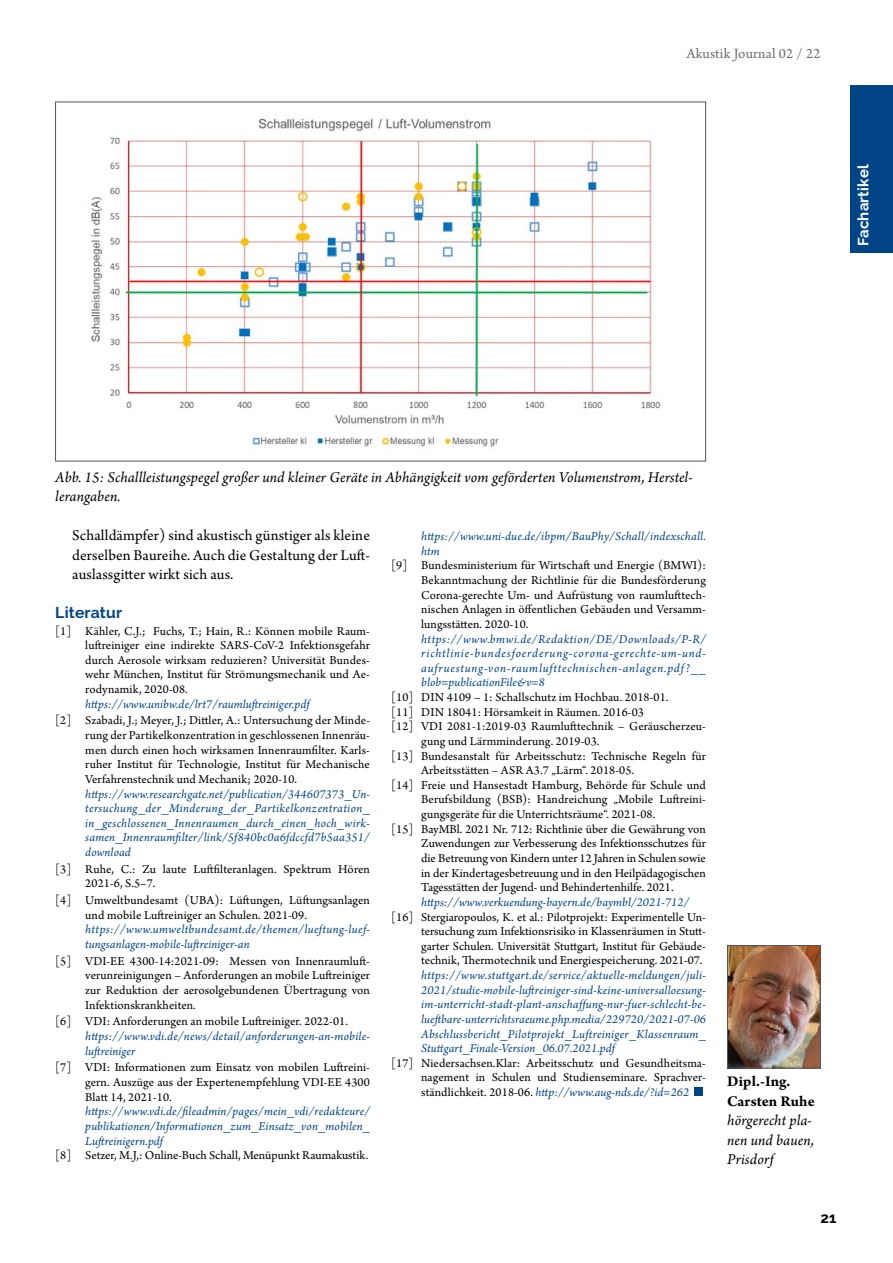
<style>
.page{position:relative;width:893px;height:1263px;background:#fff}
.page>*{position:absolute;margin:0;border:0;box-sizing:border-box;transform-origin:0 0}
.t1{font:italic 15.75px/19.5px "Arno Pro";letter-spacing:.005em;color:#000}
.t2{font:15.75px/19.5px "Arno Pro";letter-spacing:.01em;color:#000;text-align:justify}
.t3{font:700 15.75px/19.5px "Arno Pro";letter-spacing:.005em;color:#000}
.t4{font:700 15.75px "Raleway";letter-spacing:.01em;color:#048}
.t5{font:15px "Arno Pro";letter-spacing:.01em;color:#6d6d6c}
.t6{font:700 15px "Raleway";letter-spacing:.01em;color:#fff}
.t7{font:700 15px "Raleway";color:#000}
.t8{font:12.75px/14.5px "Arno Pro";letter-spacing:.005em;color:#000;text-align:justify}
.t9{font:italic 12.75px/14.5px "Arno Pro";letter-spacing:.015em;color:#048;text-align:justify}
.s1{font-style:italic;color:#048}
</style>
<div class="page">
<div style="left:850px;top:85px;width:43px;height:168px;background:#048"></div>
<div style="left:694px;top:1087px;width:9px;height:9px;background:#048"></div>
<img style="left:91px;top:118px;width:570px;height:329px">
<img style="left:729px;top:947px;width:90px;height:119px">
<div style="left:727px;top:945px;width:94px;height:123px;border:1px solid #51565c"></div>
<p class="t5" style="left:686px;top:45px;width:136px">Akustik Journal 02 / 22</p>
<p class="t6" style="left:855px;top:246px;width:83px;rotate:-90deg">Fachartikel</p>
<p class="t1" style="left:55px;top:468px;width:639px">Abb. 15: Schallleistungspegel großer und kleiner Geräte in Abhängigkeit vom geförderten Volumenstrom, Herstel&shy;lerangaben.</p>
<p class="t2" style="left:72px;top:527px;width:299px">Schalldämpfer) sind akustisch günstiger als kleine derselben Baureihe. Auch die Gestaltung der Luft&shy;auslassgitter wirkt sich aus.</p>
<p class="t4" style="left:55px;top:604px;width:68px">Literatur</p>
<p class="t8" style="left:85px;top:624px;width:286px;text-indent:-30px">[1] Kähler, C.J.; Fuchs, T.; Hain, R.: Können mobile Raum&shy;luftreiniger eine indirekte SARS-CoV-2 Infektionsgefahr durch Aerosole wirksam reduzieren? Universität Bundes&shy;wehr München, Institut für Strömungsmechanik und Ae&shy;rodynamik, 2020-08.</p>
<p class="t9" style="left:85px;top:697px;width:226px">https://www.unibw.de/lrt7/raumluftreiniger.pdf</p>
<p class="t8" style="left:85px;top:714px;width:286px;text-indent:-30px">[2] Szabadi, J.; Meyer, J.; Dittler, A.: Untersuchung der Minde&shy;rung der Partikelkonzentration in geschlossenen Innenräu&shy;men durch einen hoch wirksamen Innenraumfilter. Karls&shy;ruher Institut für Technologie, Institut für Mechanische Verfahrenstechnik und Mechanik; 2020-10.</p>
<p class="t9" style="left:85px;top:787px;width:286px">https://www.researchgate.net/publication/344607373_Un&shy;tersuchung_der_Minderung_der_Partikelkonzentration_ in_geschlossenen_Innenraumen_durch_einen_hoch_wirk&shy;samen_Innenraumfilter/link/5f840bc0a6fdccfd7b5aa351/ download</p>
<p class="t8" style="left:85px;top:862px;width:286px;text-indent:-30px">[3] Ruhe, C.: Zu laute Luftfilteranlagen. Spektrum Hören<br>2021-6, S.5–7.</p>
<p class="t8" style="left:85px;top:894px;width:286px;text-indent:-30px">[4] Umweltbundesamt (UBA): Lüftungen, Lüftungsanlagen und mobile Luftreiniger an Schulen. 2021-09.</p>
<p class="t9" style="left:85px;top:923px;width:286px">https://www.umweltbundesamt.de/themen/lueftung-luef&shy;tungsanlagen-mobile-luftreiniger-an</p>
<p class="t8" style="left:85px;top:954px;width:286px;text-indent:-30px">[5] VDI-EE 4300-14:2021-09: Messen von Innenraumluft&shy;verunreinigungen – Anforderungen an mobile Luftreiniger zur Reduktion der aerosolgebundenen Übertragung von Infektionskrankheiten.</p>
<p class="t8" style="left:55px;top:1015px;width:294px">[6] VDI: Anforderungen an mobile Luftreiniger. 2022-01.</p>
<p class="t9" style="left:85px;top:1030px;width:286px">https://www.vdi.de/news/detail/anforderungen-an-mobile&shy;luftreiniger</p>
<p class="t8" style="left:85px;top:1061px;width:286px;text-indent:-30px">[7] VDI: Informationen zum Einsatz von mobilen Luftreini&shy;gern. Auszüge aus der Expertenempfehlung VDI-EE 4300<br>Blatt 14, 2021-10.</p>
<p class="t9" style="left:85px;top:1105px;width:286px">https://www.vdi.de/fileadmin/pages/mein_vdi/redakteure/ publikationen/Informationen_zum_Einsatz_von_mobilen_ Luftreinigern.pdf</p>
<p class="t8" style="left:55px;top:1149px;width:314px">[8] Setzer, M.J,: Online-Buch Schall, Menüpunkt Raumakustik.</p>
<p class="t9" style="left:421px;top:530px;width:286px">https://www.uni-due.de/ibpm/BauPhy/Schall/indexschall. htm</p>
<p class="t8" style="left:421px;top:559px;width:286px;text-indent:-30px">[9] Bundesministerium für Wirtschaft und Energie (BMWI):<br>Bekanntmachung der Richtlinie für die Bundesförderung Corona-gerechte Um- und Aufrüstung von raumlufttech&shy;nischen Anlagen in öffentlichen Gebäuden und Versamm&shy;lungsstätten. 2020-10.</p>
<p class="t9" style="left:421px;top:632px;width:286px">https://www.bmwi.de/Redaktion/DE/Downloads/P-R/ richtlinie-bundesfoerderung-corona-gerechte-um-und&shy;aufruestung-von-raumlufttechnischen-anlagen.pdf?__ blob=publicationFile&amp;v=8</p>
<p class="t8" style="left:391px;top:691px;width:279px">[10] DIN 4109 – 1: Schallschutz im Hochbau. 2018-01.</p>
<p class="t8" style="left:391px;top:705px;width:254px">[11] DIN 18041: Hörsamkeit in Räumen. 2016-03</p>
<p class="t8" style="left:391px;top:720px;width:316px">[12] VDI 2081-1:2019-03 Raumlufttechnik – Geräuscherzeu-</p>
<p class="t8" style="left:421px;top:734px;width:180px">gung und Lärmminderung. 2019-03.</p>
<p class="t8" style="left:391px;top:749px;width:316px">[13] Bundesanstalt für Arbeitsschutz: Technische Regeln für</p>
<p class="t8" style="left:421px;top:764px;width:214px">Arbeitsstätten – ASR A3.7 „Lärm“. 2018-05.</p>
<p class="t8" style="left:391px;top:778px;width:316px">[14] Freie und Hansestadt Hamburg, Behörde für Schule und</p>
<p class="t8" style="left:421px;top:793px;width:286px">Berufsbildung (BSB): Handreichung „Mobile Luftreini-</p>
<p class="t8" style="left:421px;top:808px;width:236px">gungsgeräte für die Unterrichtsräume“. 2021-08.</p>
<p class="t8" style="left:391px;top:822px;width:316px">[15] BayMBl. 2021 Nr. 712: Richtlinie über die Gewährung von</p>
<p class="t8" style="left:421px;top:837px;width:286px">Zuwendungen zur Verbesserung des Infektionsschutzes für</p>
<p class="t8" style="left:421px;top:851px;width:286px">die Betreuung von Kindern unter 12 Jahren in Schulen sowie</p>
<p class="t8" style="left:421px;top:866px;width:286px">in der Kindertagesbetreuung und in den Heilpädagogischen</p>
<p class="t8" style="left:421px;top:881px;width:254px">Tagesstätten der Jugend- und Behindertenhilfe. 2021.</p>
<p class="t9" style="left:421px;top:895px;width:269px">https://www.verkuendung-bayern.de/baymbl/2021-712/</p>
<p class="t8" style="left:421px;top:910px;width:286px;text-indent:-30px">[16] Stergiaropoulos, K. et al.: Pilotprojekt: Experimentelle Un&shy;tersuchung zum Infektionsrisiko in Klassenräumen in Stutt&shy;garter Schulen. Universität Stuttgart, Institut für Gebäude&shy;technik, Thermotechnik und Energiespeicherung. 2021-07.</p>
<p class="t9" style="left:421px;top:968px;width:286px">https://www.stuttgart.de/service/aktuelle-meldungen/juli-2021/studie-mobile-luftreiniger-sind-keine-universalloesung&shy;im-unterricht-stadt-plant-anschaffung-nur-fuer-schlecht-be&shy;lueftbare-unterrichtsraeume.php.media/229720/2021-07-06<br>Abschlussbericht_Pilotprojekt_Luftreiniger_Klassenraum_ Stuttgart_Finale-Version_06.07.2021.pdf</p>
<p class="t8" style="left:421px;top:1056px;width:286px;text-indent:-30px">[17] Niedersachsen.Klar: Arbeitsschutz und Gesundheitsma&shy;nagement in Schulen und Studienseminare. Sprachver&shy;ständlichkeit. 2018-06. <span class="s1">http://www.aug-nds.de/?id=262</span></p>
<p class="t3" style="left:727px;top:1073px;width:89px">Dipl.-Ing.<br>Carsten Ruhe</p>
<p class="t1" style="left:727px;top:1112px;width:88px">hörgerecht pla&shy;nen und bauen,<br>Prisdorf</p>
<p class="t7" style="left:820px;top:1209px;width:18px">21</p>
</div>
